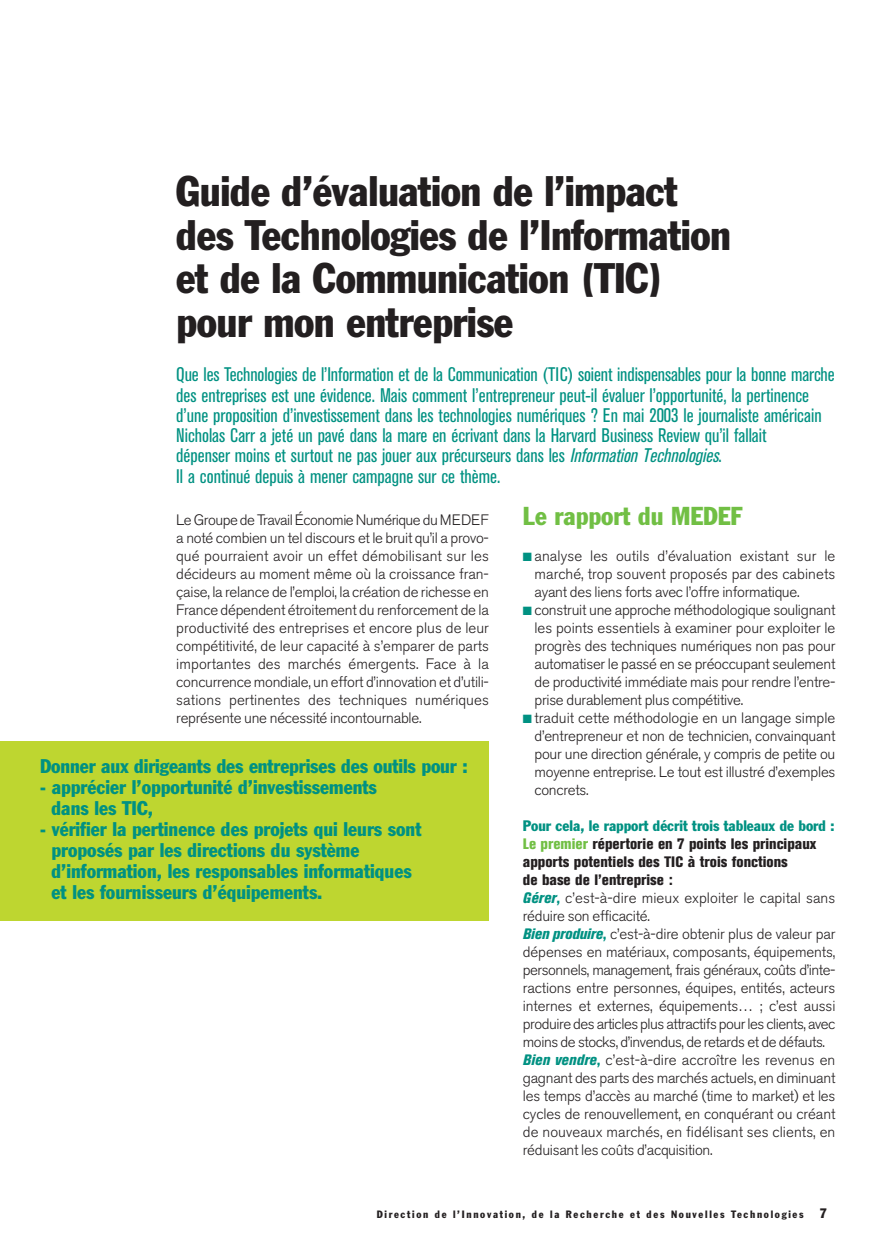
<style>
.page{position:relative;width:889px;height:1258px;background:#fff}
.page>*{position:absolute;margin:0;border:0;box-sizing:border-box;transform-origin:0 0}
.t1{font:condensed 42px/43.5px "Franklin Gothic";letter-spacing:-.01em;color:#231f20}
.t2{font:condensed 25.5px "Franklin Gothic";color:#71bf44}
.t3{font:condensed 19.5px/20.2px "Akzidenz Grotesk BE";color:#009182}
.t4{font:condensed 19.5px/21px "Franklin Gothic";color:#009182}
.t5{font:300 15px/18px "Akzidenz Grotesk BE";letter-spacing:-.015em;color:#231f20;text-align:justify}
.t6{font:condensed 15px "Franklin Gothic";color:#009182}
.t7{font:condensed 10.5px "Franklin Gothic";letter-spacing:.16em;color:#231f20}
.s1{font-style:italic}
.s2{color:#009182}
.s3{font-weight:800;font-stretch:condensed;color:#71bf44}
.s4{font-weight:800;font-stretch:condensed}
.s5{font-weight:800;font-style:italic;font-stretch:condensed;color:#009182}
.s6{font-weight:800;font-stretch:condensed;color:#009182}
.s7{font-size:13.5px}
</style>
<div class="page">
<div style="left:0;top:741px;width:489px;height:180px;background:#bed630"></div>
<h1 class="t1" style="left:176px;top:173px;width:556px">Guide d’évaluation de l’impact des Technologies de l’Information et de la Communication (TIC) pour mon entreprise</h1>
<p class="t3" style="left:176px;top:366px;width:660px">Que les Technologies de l’Information et de la Communication (TIC) soient indispensables pour la bonne marche des entreprises est une évidence. Mais comment l’entrepreneur peut-il évaluer l’opportunité, la pertinence d’une proposition d’investissement dans les technologies numériques ? En mai 2003 le journaliste américain Nicholas Carr a jeté un pavé dans la mare en écrivant dans la Harvard Business Review qu’il fallait<br>dépenser moins et surtout ne pas jouer aux précurseurs dans les <span class="s1">Information Technologies</span>.<br>Il a continué depuis à mener campagne sur ce thème.</p>
<p class="t5" style="left:176px;top:512px;width:314px">Le Groupe de Travail Économie Numérique du MEDEF a noté combien un tel discours et le bruit qu’il a provo&shy;qué pourraient avoir un effet démobilisant sur les décideurs au moment même où la croissance fran&shy;çaise, la relance de l’emploi, la création de richesse en France dépendent étroitement du renforcement de la productivité des entreprises et encore plus de leur compétitivité, de leur capacité à s’emparer de parts importantes des marchés émergents. Face à la concurrence mondiale, un effort d’innovation et d’utili&shy;sations pertinentes des techniques numériques représente une nécessité incontournable.</p>
<h2 class="t2" style="left:523px;top:507px;width:221px">Le rapport du MEDEF</h2>
<p class="t5" style="left:534px;top:548px;width:302px;text-indent:-12px"><span class="s2">■</span> analyse les outils d’évaluation existant sur le marché, trop souvent proposés par des cabinets ayant des liens forts avec l’offre informatique.</p>
<p class="t5" style="left:534px;top:602px;width:302px;text-indent:-12px"><span class="s2">■</span> construit une approche méthodologique soulignant les points essentiels à examiner pour exploiter le progrès des techniques numériques non pas pour automatiser le passé en se préoccupant seulement de productivité immédiate mais pour rendre l’entre&shy;prise durablement plus compétitive.</p>
<p class="t5" style="left:534px;top:710px;width:302px;text-indent:-12px"><span class="s2">■</span> traduit cette méthodologie en un langage simple d’entrepreneur et non de technicien, convainquant pour une direction générale, y compris de petite ou moyenne entreprise. Le tout est illustré d’exemples concrets.</p>
<p class="t6" style="left:523px;top:820px;width:313px">Pour cela, le rapport décrit trois tableaux de bord :</p>
<p class="t5" style="left:523px;top:836px;width:314px;text-align:left"><span class="s3">Le premier</span> <span class="s4">répertorie en 7 points les principaux apports potentiels des TIC à trois fonctions<br>de base de l’entreprise :<br></span><span class="s5">Gérer</span><span class="s6">,</span> c’est-à-dire mieux exploiter le capital sans réduire son efficacité.<br><span class="s5">Bien produire</span><span class="s6">,</span> c’est-à-dire obtenir plus de valeur par dépenses en matériaux, composants, équipements, personnels, management, frais généraux, coûts d’inte&shy;ractions entre personnes, équipes, entités, acteurs internes et externes, équipements… ; c’est aussi produire des articles plus attractifs pour les clients, avec moins de stocks, d’invendus, de retards et de défauts.<br><span class="s5">Bien vendre</span><span class="s6">,</span> c’est-à-dire accroître les revenus en gagnant des parts des marchés actuels, en diminuant les temps d’accès au marché (time to market) et les cycles de renouvellement, en conquérant ou créant de nouveaux marchés, en fidélisant ses clients, en réduisant les coûts d’acquisition.</p>
<h3 class="t4" style="left:40px;top:757px;width:429px">Donner aux dirigeants des entreprises des outils pour :</h3>
<h3 class="t4" style="left:52px;top:778px;width:327px;text-indent:-11px">- apprécier l’opportunité d’investissements dans les TIC,</h3>
<h3 class="t4" style="left:52px;top:820px;width:371px;text-indent:-11px">- vérifier la pertinence des projets qui leurs sont proposés par les directions du système d’information, les responsables informatiques et les fournisseurs d’équipements.</h3>
<p class="t7" style="left:377px;top:1211px;width:452px">Direction de l’Innovation, de la Recherche et des Nouvelles Technologies <span class="s7">7</span></p>
</div>
